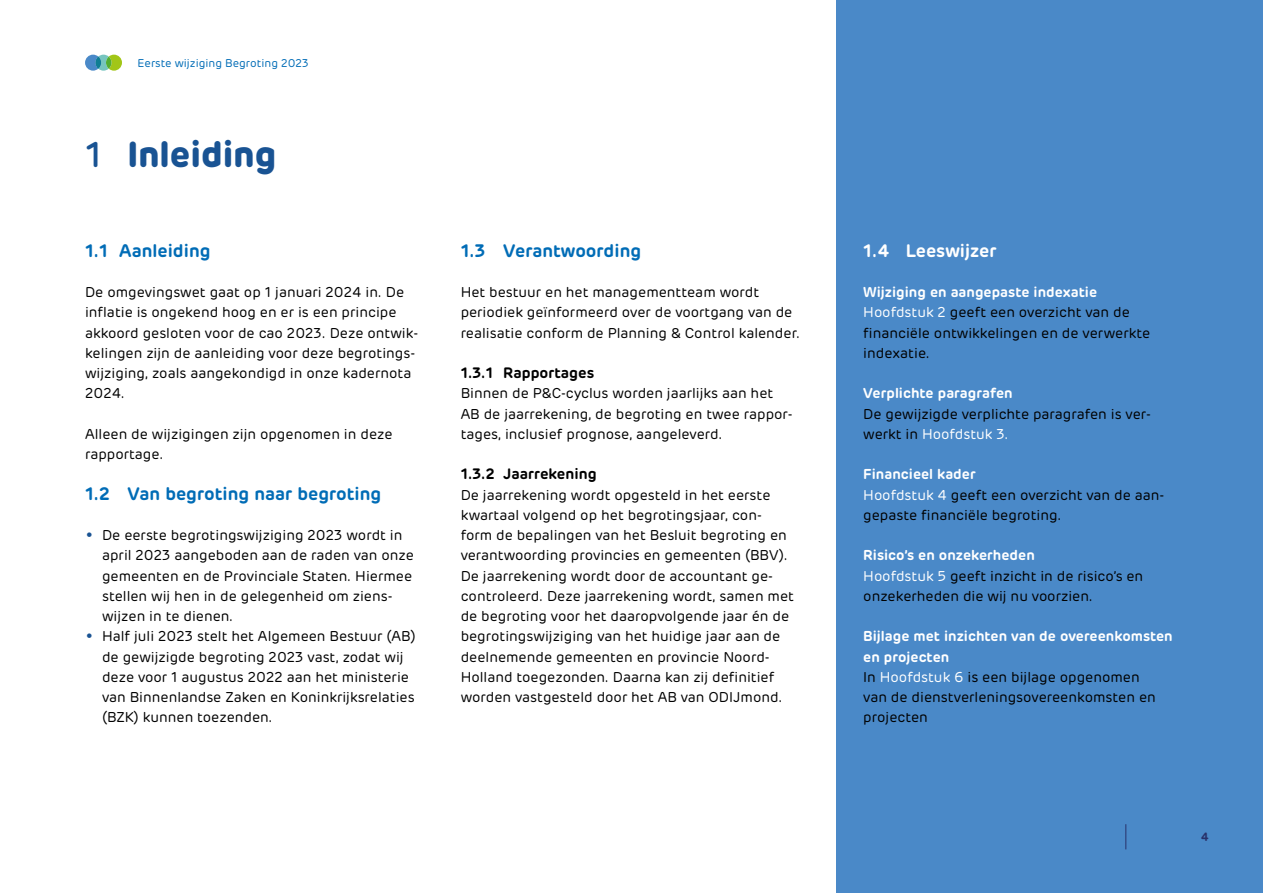
<style>
.page{position:relative;width:1263px;height:893px;background:#fff}
.page>*{position:absolute;margin:0;border:0;box-sizing:border-box;transform-origin:0 0}
.kop_1{font:700 36px "Rubrik";color:#195393}
.kop_2{font:600 18px "Rubrik";color:#006cb6}
.kop_2-2{font:600 18px "Rubrik";color:#fff}
.kop_3{font:600 15px "Rubrik";color:#000}
.body_Rubrik_regular{font:14.25px/20.2px "Rubrik";color:#000}
.body_opsomming{font:14.25px/20.2px "Rubrik";color:#000}
.body_Rubrik_regular-2{font:600 14.25px/20.2px "Rubrik";color:#fff}
.t1{font:600 12px "Rubrik";color:#28316a}
.t2{font:11.25px "Rubrik";color:#006cb6}
.s1{font-weight:500}
.s2{font-size:18px;color:#195393}
.s3{color:#fff}
</style>
<div class="page">
<div style="left:836px;top:0;width:427px;height:893px;background:#4a89c8"></div>
<svg style="left:1125px;top:824px;width:1px;height:25px"></svg>
<svg style="left:85px;top:55px;width:37px;height:16px"></svg>
<svg style="left:106px;top:57px;width:6px;height:12px"></svg>
<p class="t2" style="left:138px;top:57px;width:173px">Eerste wijziging Begroting 2023</p>
<p class="kop_1" style="left:85px;top:132px;width:193px"><span class="s1">1</span> Inleiding</p>
<p class="kop_2" style="left:85px;top:239px;width:127px">1.1 Aanleiding</p>
<p class="body_Rubrik_regular" style="left:85px;top:282px;width:335px">De omgevingswet gaat op 1 januari 2024 in. De inflatie is ongekend hoog en er is een principe akkoord gesloten voor de cao 2023. Deze ontwik&shy;kelingen zijn de aanleiding voor deze begrotings&shy;wijziging, zoals aangekondigd in onze kadernota 2024.</p>
<p class="body_Rubrik_regular" style="left:85px;top:424px;width:309px">Alleen de wijzigingen zijn opgenomen in deze rapportage.</p>
<p class="kop_2" style="left:85px;top:482px;width:298px">1.2 Van begroting naar begroting</p>
<p class="body_opsomming" style="left:102px;top:525px;width:313px;text-indent:-17px"><span class="s2">•</span> De eerste begrotingswijziging 2023 wordt in april 2023 aangeboden aan de raden van onze gemeenten en de Provinciale Staten. Hiermee stellen wij hen in de gelegenheid om ziens&shy;wijzen in te dienen.</p>
<p class="body_opsomming" style="left:102px;top:626px;width:315px;text-indent:-17px"><span class="s2">•</span> Half juli 2023 stelt het Algemeen Bestuur (AB) de gewijzigde begroting 2023 vast, zodat wij deze voor 1 augustus 2022 aan het ministerie van Binnenlandse Zaken en Koninkrijksrelaties (BZK) kunnen toezenden.</p>
<p class="kop_2" style="left:461px;top:239px;width:182px">1.3 Verantwoording</p>
<p class="body_Rubrik_regular" style="left:461px;top:282px;width:341px">Het bestuur en het managementteam wordt periodiek geïnformeerd over de voortgang van de realisatie conform de Planning &amp; Control kalender.</p>
<p class="kop_3" style="left:461px;top:363px;width:135px">1.3.1 Rapportages</p>
<p class="body_Rubrik_regular" style="left:461px;top:383px;width:334px">Binnen de P&amp;C-cyclus worden jaarlijks aan het<br>AB de jaarrekening, de begroting en twee rappor&shy;tages, inclusief prognose, aangeleverd.</p>
<p class="kop_3" style="left:461px;top:464px;width:137px">1.3.2 Jaarrekening</p>
<p class="body_Rubrik_regular" style="left:461px;top:485px;width:335px">De jaarrekening wordt opgesteld in het eerste kwartaal volgend op het begrotingsjaar, con&shy;form de bepalingen van het Besluit begroting en verantwoording provincies en gemeenten (BBV).<br>De jaarrekening wordt door de accountant ge&shy;controleerd. Deze jaarrekening wordt, samen met de begroting voor het daaropvolgende jaar én de begrotingswijziging van het huidige jaar aan de deelnemende gemeenten en provincie Noord-Holland toegezonden. Daarna kan zij definitief worden vastgesteld door het AB van ODIJmond.</p>
<p class="kop_2-2" style="left:863px;top:239px;width:135px">1.4 Leeswijzer</p>
<p class="body_Rubrik_regular-2" style="left:863px;top:282px;width:235px">Wijziging en aangepaste indexatie</p>
<p class="body_Rubrik_regular" style="left:863px;top:302px;width:288px"><span class="s3">Hoofdstuk 2</span> geeft een overzicht van de financiële ontwikkelingen en de verwerkte indexatie.</p>
<p class="body_Rubrik_regular-2" style="left:863px;top:383px;width:151px">Verplichte paragrafen</p>
<p class="body_Rubrik_regular" style="left:863px;top:404px;width:289px">De gewijzigde verplichte paragrafen is ver&shy;werkt in <span class="s3">Hoofdstuk 3.</span></p>
<p class="body_Rubrik_regular-2" style="left:863px;top:464px;width:114px">Financieel kader</p>
<p class="body_Rubrik_regular" style="left:863px;top:485px;width:301px"><span class="s3">Hoofdstuk 4</span> geeft een overzicht van de aan&shy;gepaste financiële begroting.</p>
<p class="body_Rubrik_regular-2" style="left:863px;top:545px;width:173px">Risico’s en onzekerheden</p>
<p class="body_Rubrik_regular" style="left:863px;top:566px;width:282px"><span class="s3">Hoofdstuk 5</span> geeft inzicht in de risico’s en onzekerheden die wij nu voorzien.</p>
<p class="body_Rubrik_regular-2" style="left:863px;top:626px;width:311px">Bijlage met inzichten van de overeenkomsten en projecten</p>
<p class="body_Rubrik_regular" style="left:863px;top:667px;width:294px">In <span class="s3">Hoofdstuk 6</span> is een bijlage opgenomen van de dienstverleningsovereenkomsten en projecten</p>
<p class="t1" style="left:1201px;top:829px;width:10px">4</p>
</div>
